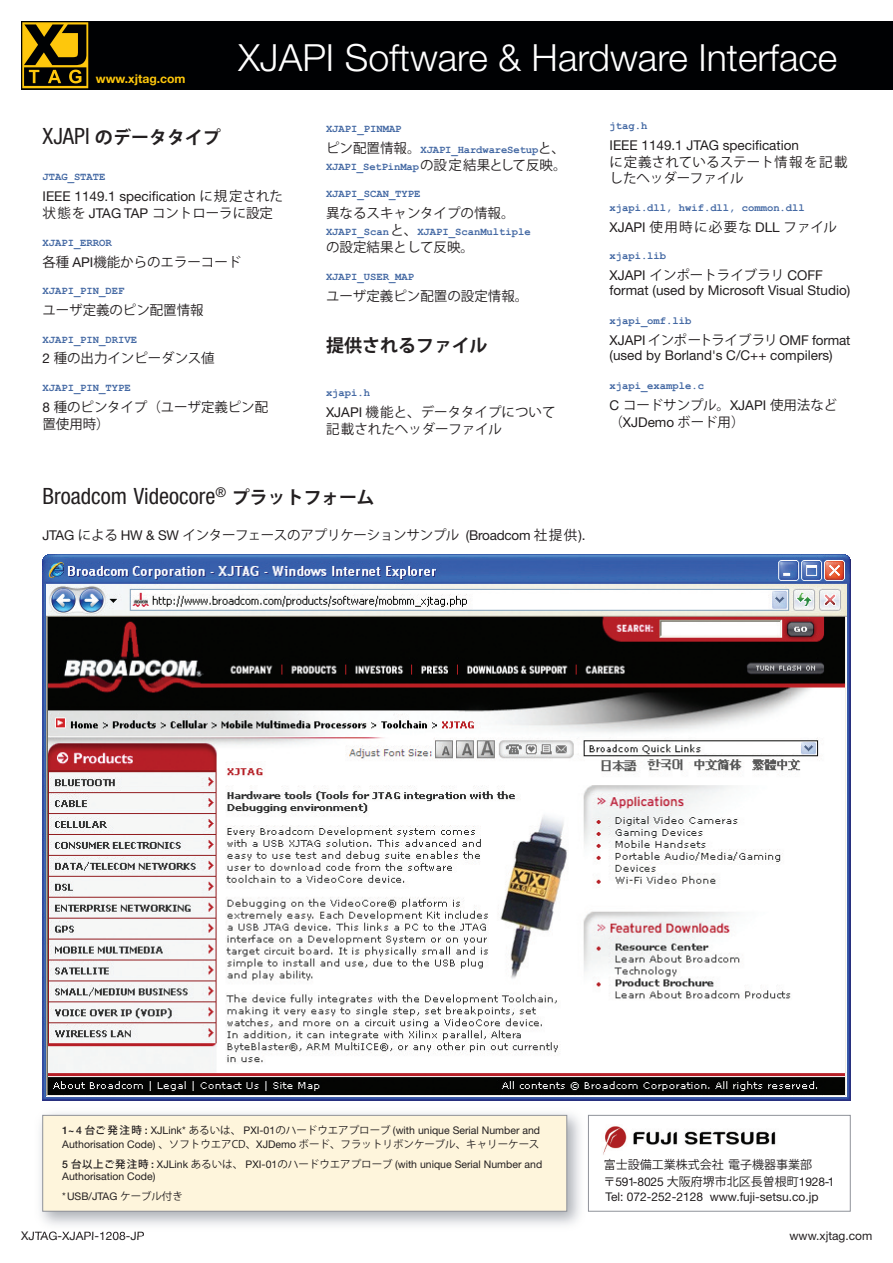
<style>
.page{position:relative;width:893px;height:1263px;background:#fff}
.page>*{position:absolute;margin:0;border:0;box-sizing:border-box;transform-origin:0 0}
.t1{font:300 37.5px "Helvetica Neue LT";color:#fff}
.t2{font:condensed 22.5px "Helvetica Neue";color:#231f20}
.t3{font:700 18px "Koz Go Pro";color:#231f20}
.t4{font:13.5px/17.2px "Koz Go Pro";letter-spacing:-.005em;color:#231f20}
.t5{font:13.5px/15px "Helvetica Neue LT";color:#231f20}
.t6{font:13.5px "Koz Go Pro";letter-spacing:.1em;color:#231f20}
.t7{font:700 12.15px "Helvetica Neue LT";color:#fec70c}
.t8{font:12px/15px "Helvetica Neue LT";color:#231f20}
.t9{font:12px "Koz Go Pro";color:#231f20}
.t10{font:700 10.5px/20.9px "Courier New";color:#4368a3}
.t11{font:10.5px/11.7px "Helvetica Neue LT";color:#231f20}
.t12{font:10.5px "Koz Go Pro";color:#231f20}
.s1{font-family:"Helvetica Neue";font-weight:400;font-stretch:condensed;font-size:22.5px}
.s2{font-family:"Koz Go Pro"}
.s3{font-family:"Helvetica Neue LT"}
.s4{font-family:"Koz Go Pro";font-weight:400;font-size:13.5px;color:#231f20}
.s5{font-family:"Koz Go Pro";font-weight:700;font-stretch:normal;font-size:18px}
.s6{font-family:"Helvetica Neue";font-weight:500}
.s7{font-family:"Koz Go Pro";font-weight:500}
</style>
<div class="page">
<div style="left:21px;top:21px;width:872px;height:68px;background:#000103"></div>
<svg style="left:22px;top:22px;width:66px;height:66px"></svg>
<img style="left:40px;top:1113px;width:549px;height:122px">
<img style="left:32px;top:1231px;width:81px;height:4px">
<div style="left:43px;top:1115px;width:524px;height:96px;background:#fef5dc"></div>
<div style="left:43px;top:1115px;width:524px;height:96px;border:1px solid #8f9299"></div>
<img style="left:43px;top:554px;width:807px;height:547px">
<div style="left:588px;top:1115px;width:262px;height:96px;border:1px solid #8f9299"></div>
<img style="left:603px;top:1126px;width:173px;height:29px">
<p class="t7" style="left:96px;top:72px;width:91px">www.xjtag.com</p>
<h1 class="t1" style="left:238px;top:35px;width:600px">XJAPI Software &amp; Hardware Interface</h1>
<h3 class="t3" style="left:43px;top:126px;width:180px"><span class="s1">XJAPI</span> のデータタイプ</h3>
<p class="t10" style="left:43px;top:166px;width:65px">JTAG_STATE</p>
<p class="t5" style="left:43px;top:188px;width:242px">IEEE 1149.1 specification <span class="s2">に規定された</span></p>
<p class="t4" style="left:43px;top:205px;width:232px">状態を <span class="s3">JTAG TAP</span> コントローラに設定</p>
<p class="t10" style="left:43px;top:232px;width:71px">XJAPI_ERROR</p>
<p class="t4" style="left:43px;top:253px;width:200px">各種 <span class="s3">API</span>機能からのエラーコード</p>
<p class="t10" style="left:43px;top:280px;width:83px">XJAPI_PIN_DEF</p>
<p class="t4" style="left:43px;top:302px;width:163px">ユーザ定義のピン配置情報</p>
<p class="t10" style="left:43px;top:329px;width:96px">XJAPI_PIN_DRIVE</p>
<p class="t4" style="left:43px;top:350px;width:174px"><span class="s3">2</span> 種の出力インピーダンス値</p>
<p class="t10" style="left:43px;top:377px;width:90px">XJAPI_PIN_TYPE</p>
<p class="t4" style="left:43px;top:399px;width:227px"><span class="s3">8</span> 種のピンタイプ（ユーザ定義ピン配置使用時）</p>
<p class="t10" style="left:326px;top:118px;width:241px">XJAPI_PINMAP<br><span class="s4">ピン配置情報。</span>XJAPI_HardwareSetup<span class="s4">と、</span></p>
<p class="t10" style="left:326px;top:156px;width:242px">XJAPI_SetPinMap<span class="s4">の設定結果として反映。</span></p>
<p class="t10" style="left:326px;top:183px;width:96px">XJAPI_SCAN_TYPE</p>
<p class="t4" style="left:326px;top:205px;width:190px">異なるスキャンタイプの情報。</p>
<p class="t10" style="left:326px;top:221px;width:206px">XJAPI_Scan<span class="s4">と、</span>XJAPI_ScanMultiple</p>
<p class="t4" style="left:326px;top:239px;width:150px">の設定結果として反映。</p>
<p class="t10" style="left:326px;top:266px;width:90px">XJAPI_USER_MAP</p>
<p class="t4" style="left:326px;top:287px;width:204px">ユーザ定義ピン配置の設定情報。</p>
<h3 class="t3" style="left:326px;top:333px;width:163px">提供されるファイル</h3>
<p class="t10" style="left:326px;top:382px;width:46px">xjapi.h</p>
<p class="t4" style="left:326px;top:404px;width:231px"><span class="s3">XJAPI</span> 機能と、データタイプについて記載されたヘッダーファイル</p>
<h2 class="t2" style="left:43px;top:483px;width:334px">Broadcom Videocore<sup>®</sup> <span class="s5">プラットフォーム</span></h2>
<p class="t4" style="left:43px;top:527px;width:545px"><span class="s3">JTAG</span> による <span class="s3">HW &amp; SW</span> インターフェースのアプリケーションサンプル <span class="s3">(Broadcom</span> 社提供<span class="s3">).</span></p>
<p class="t10" style="left:609px;top:115px;width:39px">jtag.h</p>
<p class="t5" style="left:609px;top:137px;width:191px">IEEE 1149.1 JTAG specification</p>
<p class="t4" style="left:609px;top:154px;width:240px;line-height:16.2px">に定義されているステート情報を記載したヘッダーファイル</p>
<p class="t10" style="left:609px;top:197px;width:197px">xjapi.dll, hwif.dll, common.dll</p>
<p class="t6" style="left:609px;top:218px;width:229px"><span class="s3">XJAPI</span> 使用時に必要な <span class="s3">DLL</span> ファイル</p>
<p class="t10" style="left:609px;top:245px;width:58px">xjapi.lib</p>
<p class="t4" style="left:609px;top:267px;width:215px"><span class="s3">XJAPI</span> インポートライブラリ <span class="s3">COFF</span></p>
<p class="t5" style="left:609px;top:283px;width:242px">format (used by Microsoft Visual Studio)</p>
<p class="t10" style="left:609px;top:310px;width:83px">xjapi_omf.lib</p>
<p class="t5" style="left:609px;top:332px;width:242px">XJAPI <span class="s2">インポートライブラリ</span> OMF format (used by Borland's C/C++ compilers)</p>
<p class="t10" style="left:609px;top:375px;width:96px">xjapi_example.c</p>
<p class="t4" style="left:609px;top:396px;width:229px"><span class="s3">C</span> コードサンプル。<span class="s3">XJAPI</span> 使用法など（<span class="s3">XJDemo</span> ボード用）</p>
<p class="t11" style="left:62px;top:1125px;width:479px"><span class="s6">1~ 4</span> <span class="s7">台ご発注時</span> <span class="s6">:</span> XJLink* <span class="s2">あるいは、</span> PXI-01<span class="s2">のハードウエアプローブ</span> (with unique Serial Number and</p>
<p class="t12" style="left:62px;top:1137px;width:479px"><span class="s3">Authorisation Code)</span> 、ソフトウエアCD、<span class="s3">XJDemo</span> ボード、フラットリボンケーブル、キャリーケース</p>
<p class="t11" style="left:62px;top:1158px;width:481px"><span class="s6">5</span> <span class="s7">台以上ご発注時</span> <span class="s6">:</span> XJLink <span class="s2">あるいは、</span> PXI-01<span class="s2">のハードウエアプローブ</span> (with unique Serial Number and<br>Authorisation Code)</p>
<p class="t11" style="left:62px;top:1190px;width:122px">*USB/JTAG <span class="s2">ケーブル付き</span></p>
<p class="t9" style="left:604px;top:1157px;width:210px">富士設備工業株式会社電子機器事業部</p>
<p class="t8" style="left:603px;top:1174px;width:232px"><span class="s2">〒</span>591-8025 <span class="s2">大阪府堺市北区長曽根町</span>1928-1<br>Tel: 072-252-2128 www.fuji-setsu.co.jp</p>
<p class="t8" style="left:21px;top:1228px;width:125px">XJTAG-XJAPI-1208-JP</p>
<p class="t8" style="left:789px;top:1228px;width:84px">www.xjtag.com</p>
</div>
